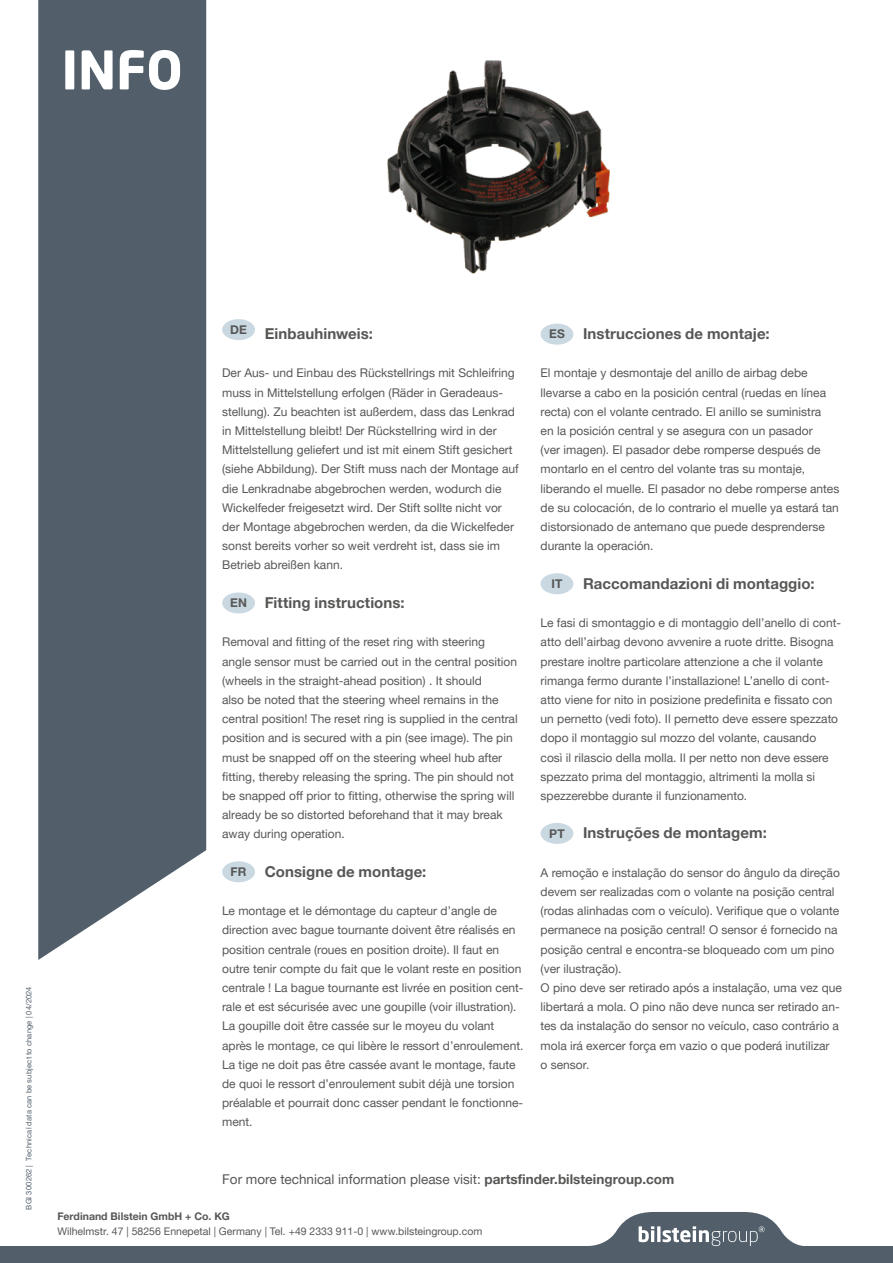
<style>
.page{position:relative;width:893px;height:1263px;background:#fff}
.page>*{position:absolute;margin:0;border:0;box-sizing:border-box;transform-origin:0 0}
.t1{font:700 52.5px "Neo Sans Pro";color:#fff}
.t2{font:700 15px "Helvetica Neue World 75";letter-spacing:.005em;color:#575756}
.t3{font:13.5px "Helvetica Neue World 55 Roman";color:#575756}
.t4{font:12px/19.2px "Helvetica Neue World 55 Roman";color:#575756}
.t5{font:700 12px "Helvetica Neue World 75";color:#575756}
.t6{font:10.5px "Helvetica Neue World 55 Roman";color:#575756}
.t7{font:700 10.5px "Helvetica Neue World 75";color:#575756}
.t8{font:7.5px "Helvetica Neue World 55 Roman";letter-spacing:.025em;color:#525f6b}
.s1{font-size:12px}
.s2{font-family:"Helvetica Neue World 75";font-weight:700}
</style>
<div class="page">
<svg style="left:38px;top:0;width:168px;height:960px;background:#5d6974"></svg>
<svg style="left:0;top:1212px;width:893px;height:51px"></svg>
<svg style="left:639px;top:1226px;width:126px;height:20px"></svg>
<img style="left:387px;top:60px;width:223px;height:214px">
<div style="left:222px;top:319px;width:33px;height:21px;background:#c9d8e1;border-radius:50%"></div>
<div style="left:222px;top:592px;width:33px;height:21px;background:#c9d8e1;border-radius:50%"></div>
<div style="left:222px;top:861px;width:33px;height:21px;background:#c9d8e1;border-radius:50%"></div>
<div style="left:541px;top:324px;width:32px;height:21px;background:#c9d8e1;border-radius:50%"></div>
<div style="left:541px;top:573px;width:32px;height:21px;background:#c9d8e1;border-radius:50%"></div>
<div style="left:541px;top:823px;width:32px;height:21px;background:#c9d8e1;border-radius:50%"></div>
<h1 class="t1" style="left:62px;top:36px;width:123px">INFO</h1>
<p class="t8" style="left:24px;top:1209px;width:225px;rotate:-90deg">BGI 300262 | Technical data can be subject to change | 04/2024</p>
<p class="t2" style="left:230px;top:325px;width:144px"><sup>DE</sup> Einbauhinweis:</p>
<p class="t4" style="left:222px;top:364px;width:298px">Der Aus- und Einbau des Rückstellrings mit Schleifring muss in Mittelstellung erfolgen (Räder in Geradeaus&shy;stellung). Zu beachten ist außerdem, dass das Lenkrad in Mittelstellung bleibt! Der Rückstellring wird in der Mittelstellung geliefert und ist mit einem Stift gesichert (siehe Abbildung). Der Stift muss nach der Montage auf die Lenkradnabe abgebrochen werden, wodurch die Wickelfeder freigesetzt wird. Der Stift sollte nicht vor der Montage abgebrochen werden, da die Wickelfeder sonst bereits vorher so weit verdreht ist, dass sie im Betrieb abreißen kann.</p>
<p class="t2" style="left:230px;top:594px;width:176px"><span class="s1">EN</span> Fitting instructions:</p>
<p class="t4" style="left:222px;top:632px;width:297px">Removal and fitting of the reset ring with steering<br>angle sensor must be carried out in the central position (wheels in the straight-ahead position) . It should<br>also be noted that the steering wheel remains in the central position! The reset ring is supplied in the central position and is secured with a pin (see image). The pin must be snapped off on the steering wheel hub after fitting, thereby releasing the spring. The pin should not be snapped off prior to fitting, otherwise the spring will already be so distorted beforehand that it may break away during operation.</p>
<p class="t2" style="left:231px;top:863px;width:197px"><span class="s1">FR</span> Consigne de montage:</p>
<p class="t4" style="left:222px;top:901px;width:303px">Le montage et le démontage du capteur d’angle de direction avec bague tournante doivent être réalisés en position centrale (roues en position droite). Il faut en outre tenir compte du fait que le volant reste en position centrale ! La bague tournante est livrée en position cent&shy;rale et est sécurisée avec une goupille (voir illustration).<br>La goupille doit être cassée sur le moyeu du volant après le montage, ce qui libère le ressort d’enroulement.<br>La tige ne doit pas être cassée avant le montage, faute de quoi le ressort d’enroulement subit déjà une torsion préalable et pourrait donc casser pendant le fonctionne&shy;ment.</p>
<p class="t2" style="left:549px;top:325px;width:222px"><span class="s1">ES</span> Instrucciones de montaje:</p>
<p class="t4" style="left:541px;top:364px;width:300px">El montaje y desmontaje del anillo de airbag debe llevarse a cabo en la posición central (ruedas en línea recta) con el volante centrado. El anillo se suministra<br>en la posición central y se asegura con un pasador<br>(ver imagen). El pasador debe romperse después de montarlo en el centro del volante tras su montaje, liberando el muelle. El pasador no debe romperse antes de su colocación, de lo contrario el muelle ya estará tan distorsionado de antemano que puede desprenderse durante la operación.</p>
<p class="t5" style="left:551px;top:577px;width:13px">IT</p>
<p class="t2" style="left:583px;top:575px;width:233px">Raccomandazioni di montaggio:</p>
<p class="t4" style="left:541px;top:613px;width:302px">Le fasi di smontaggio e di montaggio dell’anello di cont&shy;atto dell’airbag devono avvenire a ruote dritte. Bisogna prestare inoltre particolare attenzione a che il volante rimanga fermo durante l’installazione! L’anello di cont&shy;atto viene for nito in posizione predefinita e fissato con un pernetto (vedi foto). Il pernetto deve essere spezzato dopo il montaggio sul mozzo del volante, causando così il rilascio della molla. Il per netto non deve essere spezzato prima del montaggio, altrimenti la molla si spezzerebbe durante il funzionamento.</p>
<p class="t2" style="left:549px;top:824px;width:219px"><span class="s1">PT</span> Instruções de montagem:</p>
<p class="t4" style="left:541px;top:863px;width:303px">A remoção e instalação do sensor do ângulo da direção devem ser realizadas com o volante na posição central (rodas alinhadas com o veículo). Verifique que o volante permanece na posição central! O sensor é fornecido na posição central e encontra-se bloqueado com um pino (ver ilustração).<br>O pino deve ser retirado após a instalação, uma vez que libertará a mola. O pino não deve nunca ser retirado an&shy;tes da instalação do sensor no veículo, caso contrário a mola irá exercer força em vazio o que poderá inutilizar<br>o sensor.</p>
<p class="t3" style="left:222px;top:1171px;width:454px">For more technical information please visit: <span class="s2">partsfinder.bilsteingroup.com</span></p>
<p class="t7" style="left:57px;top:1210px;width:174px">Ferdinand Bilstein GmbH + Co. KG</p>
<p class="t6" style="left:57px;top:1225px;width:426px">Wilhelmstr. 47 | 58256 Ennepetal | Germany | Tel. +49 2333 911-0 | www.bilsteingroup.com</p>
</div>
